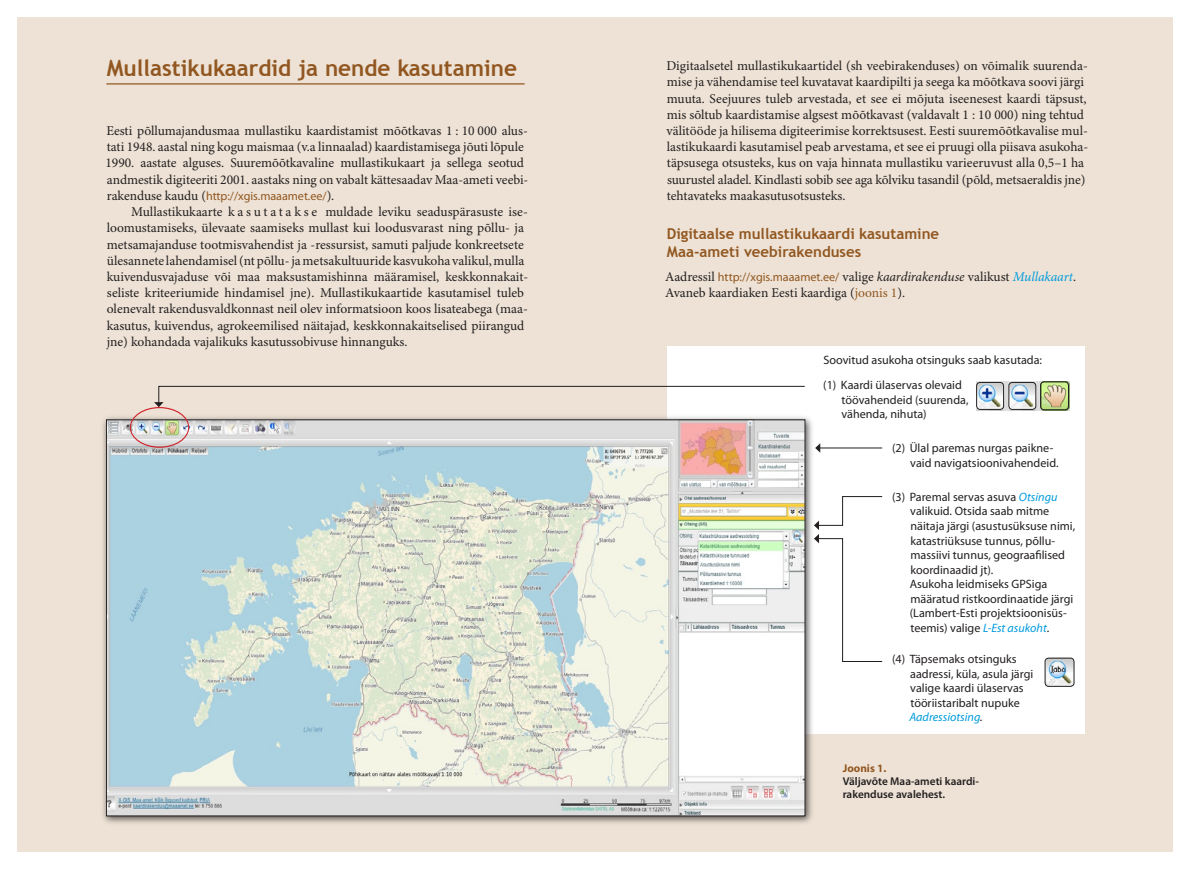
<style>
.page{position:relative;width:1191px;height:869px;background:#fff}
.page>*{position:absolute;margin:0;border:0;box-sizing:border-box;transform-origin:0 0}
.t1{font:700 22.5px "Trebuchet MS";color:#925721}
.t2{font:700 15px/18px "Trebuchet MS";color:#925721}
.t3{font:13.5px/16.2px "Minion Pro";letter-spacing:-.005em;color:#231f20}
.t4{font:12.12px/14.5px "Myriad Pro";color:#231f20}
.t5{font:12.12px "Myriad Pro";letter-spacing:-.005em;color:#925721}
.t6{font:600 11.25px/12.8px "Myriad Pro";color:#231f20}
.t7{font:700 11.25px "Myriad Pro";color:#925721}
.s1{font-family:"Minion Pro";font-size:13.5px;color:#231f20}
.s2{font-family:"Myriad Pro";font-size:12.12px;color:#925721}
.s3{font-style:italic}
.s4{font-style:italic;color:#009bde}
.s5{color:#925721}
</style>
<div class="page">
<div style="left:17px;top:18px;width:578px;height:833px;background:#ede2d5"></div>
<div style="left:595px;top:18px;width:577px;height:833px;background:#ede2d5"></div>
<div style="left:667px;top:346px;width:417px;height:388px;background:#fff"></div>
<div style="left:100px;top:413px;width:715px;height:412px;background:#231f20;opacity:.75"></div>
<img style="left:108px;top:421px;width:695px;height:392px">
<div style="left:130px;top:407px;width:59px;height:40px;border:1px solid #d1232a;border-radius:50%"></div>
<hr style="left:106px;top:83px;width:418px;height:1px;background:#925721">
<svg style="left:814px;top:495px;width:69px;height:167px"></svg>
<hr style="left:819px;top:447px;width:63px;height:1px;background:#231f20">
<svg style="left:815px;top:443px;width:5px;height:9px"></svg>
<img style="left:976px;top:381px;width:93px;height:29px">
<svg style="left:1044px;top:657px;width:30px;height:29px"></svg>
<svg style="left:154px;top:385px;width:651px;height:22px"></svg>
<img style="left:976px;top:381px;width:92px;height:28px">
<h1 class="t1" style="left:107px;top:54px;width:412px">Mullastikukaardid ja nende kasutamine</h1>
<p class="t3" style="left:105px;top:123px;width:424px">Eesti põllumajandusmaa mullastiku kaardistamist mõõtkavas 1 : 10 000 alus&shy;tati 1948. aastal ning kogu maismaa (v.a linnaalad) kaardistamisega jõuti lõpule 1990. aastate alguses. Suuremõõtkavaline mullastikukaart ja sellega seotud andmestik digiteeriti 2001. aastaks ning on vabalt kättesaadav Maa-ameti veebi-</p>
<p class="t5" style="left:107px;top:189px;width:229px"><span class="s1">rakenduse kaudu (</span>http://xgis.maaamet.ee/<span class="s1">).</span></p>
<p class="t3" style="left:107px;top:204px;width:423px;text-indent:24px">Mullastikukaarte k a s u t a t a k s e muldade leviku seaduspärasuste ise&shy;loomustamiseks, ülevaate saamiseks mullast kui loodusvarast ning põllu- ja metsamajanduse tootmisvahendist ja -ressursist, samuti paljude konkreetsete ülesannete lahendamisel (nt põllu- ja metsakultuuride kasvukoha valikul, mulla kuivendusvajaduse või maa maksustamishinna määramisel, keskkonnakait&shy;seliste kriteeriumide hindamisel jne). Mullastikukaartide kasutamisel tuleb olenevalt rakendusvaldkonnast neil olev informatsioon koos lisateabega (maa&shy;kasutus, kuivendus, agrokeemilised näitajad, keskkonnakaitselised piirangud jne) kohandada vajalikuks kasutussobivuse hinnanguks.</p>
<p class="t3" style="left:666px;top:58px;width:423px">Digitaalsetel mullastikukaartidel (sh veebirakenduses) on võimalik suurenda&shy;mise ja vähendamise teel kuvatavat kaardipilti ja seega ka mõõtkava soovi järgi muuta. Seejuures tuleb arvestada, et see ei mõjuta iseenesest kaardi täpsust, mis sõltub kaardistamise algsest mõõtkavast (valdavalt 1 : 10 000) ning tehtud välitööde ja hilisema digiteerimise korrektsusest. Eesti suuremõõtkavalise mul&shy;lastikukaardi kasutamisel peab arvestama, et see ei pruugi olla piisava asukoha&shy;täpsusega otsusteks, kus on vaja hinnata mullastiku varieeruvust alla 0,5–1 ha suurustel aladel. Kindlasti sobib see aga kõlviku tasandil (põld, metsaeraldis jne) tehtavateks maakasutusotsusteks.</p>
<p class="t2" style="left:667px;top:225px;width:274px">Digitaalse mullastikukaardi kasutamine<br>Maa-ameti veebirakenduses</p>
<p class="t3" style="left:665px;top:269px;width:412px">Aadressil <span class="s2">http://xgis.maaamet.ee/</span> valige <span class="s3">kaardirakenduse</span> valikust <span class="s4">Mullakaart</span>.<br>Avaneb kaardiaken Eesti kaardiga (<span class="s5">joonis 1</span>).</p>
<p class="t4" style="left:823px;top:353px;width:220px">Soovitud asukoha otsinguks saab kasutada:</p>
<p class="t4" style="left:841px;top:378px;width:129px;text-indent:-18px">(1) Kaardi ülaservas olevaid töövahendeid (suurenda, vähenda, nihuta)</p>
<p class="t4" style="left:910px;top:441px;width:150px;text-indent:-18px">(2) Ülal paremas nurgas paikne&shy;vaid navigatsioonivahendeid.</p>
<p class="t4" style="left:909px;top:489px;width:167px;text-indent:-18px">(3) Paremal servas asuva <span class="s4">Otsingu </span>valikuid. Otsida saab mitme näitaja järgi (asustusüksuse nimi, katastriüksuse tunnus, põllu&shy;massiivi tunnus, geograafilised koordinaadid jt).<br>Asukoha leidmiseks GPSiga määratud ristkoordinaatide järgi (Lambert-Esti projektsioonisüs&shy;teemis) valige <span class="s4">L-Est asukoht</span>.</p>
<p class="t4" style="left:909px;top:651px;width:125px;text-indent:-17px">(4) Täpsemaks otsinguks aadressi, küla, asula järgi valige kaardi ülaservas tööriistaribalt nupuke<br><span class="s4">Aadressiotsing</span><span class="s3">.</span></p>
<p class="t7" style="left:842px;top:761px;width:45px">Joonis 1.</p>
<p class="t6" style="left:842px;top:774px;width:138px">Väljavõte Maa-ameti kaardi&shy;rakenduse avalehest.</p>
</div>
